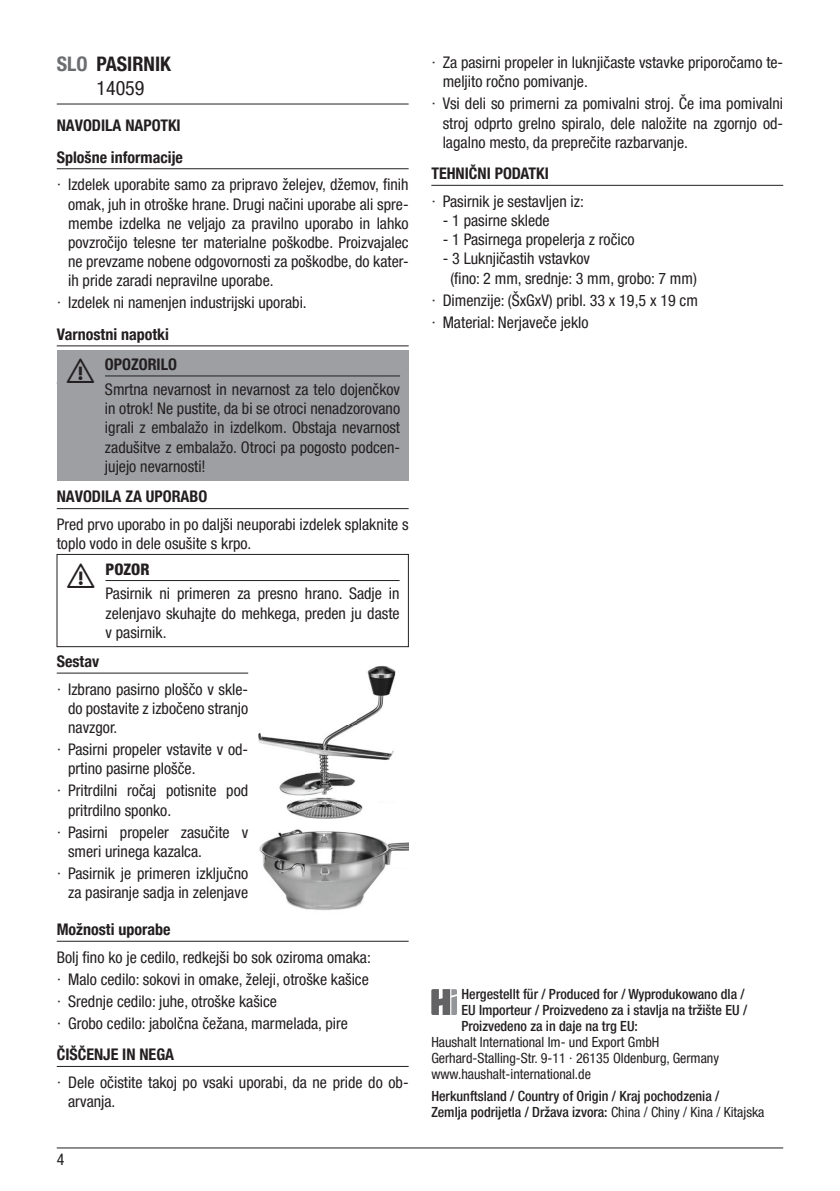
<style>
.page{position:relative;width:840px;height:1191px;background:#fff}
.page>*{position:absolute;margin:0;border:0;box-sizing:border-box;transform-origin:0 0}
.t1{font:700 condensed 20px/24px "Helvetica Neue LT Pro";color:#231f20}
.t2{font:condensed 16px/19.2px "Helvetica Neue LT Pro";color:#231f20}
.t3{font:700 condensed 16px/31.4px "Helvetica Neue LT Pro";color:#231f20}
.t4{font:800 condensed 16px "Helvetica Neue LT Std";color:#231f20}
.t5{font:condensed 16px "Helvetica Neue LT Std";color:#231f20}
.t6{font:500 condensed 14px/16px "Helvetica Neue LT Pro";color:#231f20}
.t7{font:condensed 14px/16px "Helvetica Neue LT Pro";color:#231f20}
.s1{color:#6c6d70}
.s2{font-weight:400}
.s3{font-family:"Arial";font-stretch:normal}
.s4{font-weight:700}
</style>
<div class="page">
<hr style="left:57px;top:1147px;width:725px;height:1px;background:#231f20">
<hr style="left:57px;top:103px;width:351px;height:1px;background:#231f20">
<hr style="left:57px;top:168px;width:351px;height:1px;background:#231f20">
<hr style="left:57px;top:345px;width:351px;height:1px;background:#231f20">
<hr style="left:57px;top:508px;width:351px;height:1px;background:#231f20">
<hr style="left:57px;top:672px;width:191px;height:1px;background:#231f20">
<hr style="left:57px;top:940px;width:351px;height:1px;background:#231f20">
<hr style="left:57px;top:1066px;width:351px;height:1px;background:#231f20">
<div style="left:57px;top:350px;width:351px;height:130px;background:#9d9fa2"></div>
<hr style="left:105px;top:375px;width:295px;height:1px;background:#231f20">
<hr style="left:105px;top:580px;width:294px;height:1px;background:#231f20">
<div style="left:57px;top:554px;width:351px;height:93px;border:1px solid #231f20"></div>
<svg style="left:431px;top:989px;width:26px;height:26px"></svg>
<img style="left:258px;top:665px;width:150px;height:245px">
<hr style="left:431px;top:185px;width:351px;height:1px;background:#231f20">
<p class="t1" style="left:96px;top:52px;width:76px;text-indent:-40px"><span class="s1">SLO</span> PASIRNIK<br><span class="s2">14059</span></p>
<p class="t3" style="left:57px;top:110px;width:128px">NAVODILA NAPOTKI<br>Splošne informacije</p>
<p class="t2" style="left:68px;top:175px;width:342px;text-align:justify;text-indent:-11px"><span class="s3">·</span> Izdelek uporabite samo za pripravo želejev, džemov, finih omak, juh in otroške hrane. Drugi načini uporabe ali spre&shy;membe izdelka ne veljajo za pravilno uporabo in lahko povzročijo telesne ter materialne poškodbe. Proizvajalec ne prevzame nobene odgovornosti za poškodbe, do kater&shy;ih pride zaradi nepravilne uporabe.</p>
<p class="t2" style="left:57px;top:293px;width:251px"><span class="s3">·</span> Izdelek ni namenjen industrijski uporabi.</p>
<p class="t3" style="left:57px;top:318px;width:114px">Varnostni napotki</p>
<p class="t3" style="left:67px;top:349px;width:112px">⚠ OPOZORILO</p>
<p class="t2" style="left:105px;top:379px;width:296px;text-align:justify">Smrtna nevarnost in nevarnost za telo dojenčkov in otrok! Ne pustite, da bi se otroci nenadzorovano igrali z embalažo in izdelkom. Obstaja nevarnost zadušitve z embalažo. Otroci pa pogosto podcen&shy;jujejo nevarnosti!</p>
<p class="t3" style="left:57px;top:481px;width:152px">NAVODILA ZA UPORABO</p>
<p class="t2" style="left:57px;top:515px;width:353px">Pred prvo uporabo in po daljši neuporabi izdelek splaknite s toplo vodo in dele osušite s krpo.</p>
<p class="t4" style="left:67px;top:559px;width:84px">⚠ POZOR</p>
<p class="t2" style="left:105px;top:584px;width:295px;text-align:justify">Pasirnik ni primeren za presno hrano. Sadje in zelenjavo skuhajte do mehkega, preden ju daste v pasirnik.</p>
<p class="t2" style="left:57px;top:647px;width:193px;line-height:27.8px"><span class="s4">Sestav<br></span><span class="s3">·</span> Izbrano pasirno ploščo v skle-</p>
<p class="t2" style="left:68px;top:698px;width:181px">do postavite z izbočeno stranjo navzgor.</p>
<p class="t2" style="left:68px;top:739px;width:181px;text-indent:-11px"><span class="s3">·</span> Pasirni propeler vstavite v od&shy;prtino pasirne plošče.</p>
<p class="t2" style="left:68px;top:781px;width:181px;text-indent:-11px"><span class="s3">·</span> Pritrdilni ročaj potisnite pod pritrdilno sponko.</p>
<p class="t2" style="left:68px;top:822px;width:181px;text-indent:-11px"><span class="s3">·</span> Pasirni propeler zasučite v smeri urinega kazalca.</p>
<p class="t2" style="left:57px;top:863px;width:193px;text-align:right"><span class="s3">·</span> Pasirnik je primeren izključno za pasiranje sadja in zelenjave</p>
<p class="t3" style="left:57px;top:913px;width:115px">Možnosti uporabe</p>
<p class="t2" style="left:57px;top:946px;width:315px;line-height:22px">Bolj fino ko je cedilo, redkejši bo sok oziroma omaka: <span class="s3">·</span> Malo cedilo: sokovi in omake, želeji, otroške kašice <span class="s3">·</span> Srednje cedilo: juhe, otroške kašice<br><span class="s3">·</span> Grobo cedilo: jabolčna čežana, marmelada, pire</p>
<p class="t2" style="left:57px;top:1040px;width:353px;line-height:27.6px"><span class="s4">ČIŠČENJE IN NEGA<br></span><span class="s3">·</span> Dele očistite takoj po vsaki uporabi, da ne pride do ob-</p>
<p class="t2" style="left:68px;top:1091px;width:49px">arvanja.</p>
<p class="t5" style="left:57px;top:1150px;width:9px">4</p>
<p class="t2" style="left:442px;top:53px;width:342px;text-indent:-11px"><span class="s3">·</span> Za pasirni propeler in luknjičaste vstavke priporočamo te&shy;meljito ročno pomivanje.</p>
<p class="t2" style="left:442px;top:94px;width:342px;text-align:justify;text-indent:-11px"><span class="s3">·</span> Vsi deli so primerni za pomivalni stroj. Če ima pomivalni stroj odprto grelno spiralo, dele naložite na zgornjo od&shy;lagalno mesto, da preprečite razbarvanje.</p>
<p class="t2" style="left:431px;top:159px;width:154px;line-height:27.6px"><span class="s4">TEHNIČNI PODATKI<br></span><span class="s3">·</span> Pasirnik je sestavljen iz:</p>
<p class="t2" style="left:442px;top:211px;width:108px">- 1 pasirne sklede</p>
<p class="t2" style="left:442px;top:230px;width:193px">- 1 Pasirnega propelerja z ročico</p>
<p class="t2" style="left:450px;top:249px;width:248px;text-indent:-8px">- 3 Luknjičastih vstavkov<br>(fino: 2 mm, srednje: 3 mm, grobo: 7 mm)</p>
<p class="t2" style="left:431px;top:289px;width:268px;line-height:22px"><span class="s3">·</span> Dimenzije: (ŠxGxV) pribl. 33 x 19,5 x 19 cm <span class="s3">·</span> Material: Nerjaveče jeklo</p>
<p class="t6" style="left:461px;top:986px;width:287px">Hergestellt für / Produced for / Wyprodukowano dla /<br>EU Importeur / Proizvedeno za i stavlja na tržište EU /<br>Proizvedeno za in daje na trg EU:</p>
<p class="t7" style="left:431px;top:1034px;width:289px">Haushalt International Im- und Export GmbH<br>Gerhard-Stalling-Str. 9-11 · 26135 Oldenburg, Germany www.haushalt-international.de</p>
<p class="t6" style="left:431px;top:1087px;width:334px">Herkunftsland / Country of Origin / Kraj pochodzenia /<br>Zemlja podrijetla / Država izvora: <span class="s2">China / Chiny / Kina / Kitajska</span></p>
</div>
